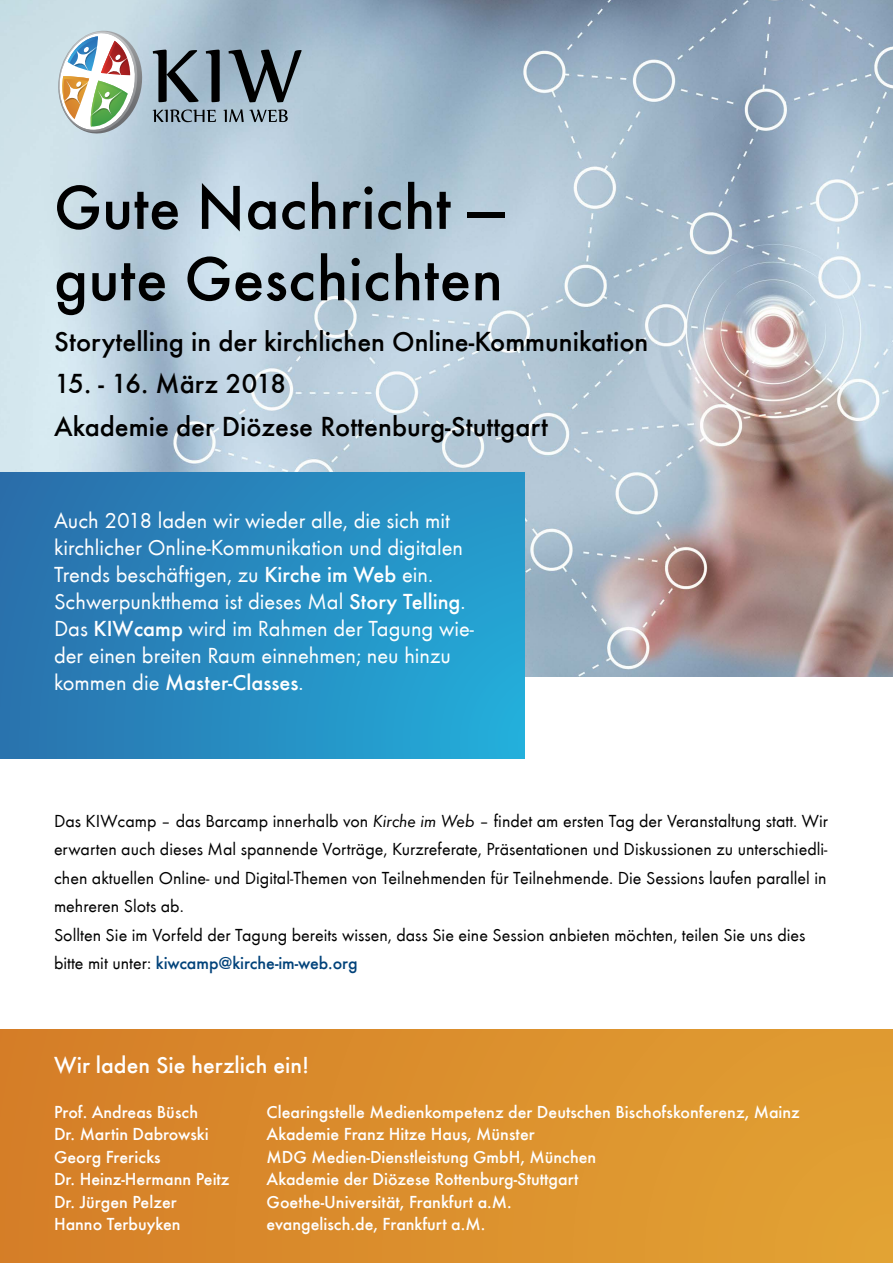
<style>
.page{position:relative;width:893px;height:1263px;background:#fff}
.page>*{position:absolute;margin:0;border:0;box-sizing:border-box;transform-origin:0 0}
.t1{font:500 64.5px/71.4px "Futura T";letter-spacing:.005em;color:#000}
.t2{font:500 28.5px/42.8px "Futura T";color:#000}
.t3{font:500 24px "Futura T";color:#fff}
.t4{font:22.5px/27px "Futura T Boo";color:#fff}
.t5{font:500 22.5px "Futura T";color:#fff}
.t6{font:18px/28.5px "Futura T Boo";color:#000}
.t7{font:500 18px "Futura T";color:#fff}
.t8{font:500 18px "Futura T";letter-spacing:-.005em;color:#00427a}
.s1{font-family:"Futura T";font-weight:500}
.s2{font-family:"Futura T Boo";font-weight:400}
.s3{font-family:"Futura T Boo Obl"}
.s4{font-family:"Futura T Boo";font-weight:400;color:#000}
</style>
<div class="page">
<img style="left:0;top:0;width:893px;height:676px">
<div style="left:0;top:472px;width:525px;height:286px;background:linear-gradient(to right,#2a71ac,#24a5d4)"></div>
<div style="left:0;top:1029px;width:893px;height:234px;background:linear-gradient(to right,#d57e27,#e1a133)"></div>
<svg style="left:153px;top:110px;width:63px;height:12px"></svg>
<svg style="left:224px;top:109px;width:64px;height:13px"></svg>
<svg style="left:153px;top:50px;width:46px;height:52px;background:#6a7882"></svg>
<svg style="left:206px;top:50px;width:14px;height:52px"></svg>
<svg style="left:229px;top:50px;width:73px;height:52px;background:#707f8a"></svg>
<svg style="left:54px;top:30px;width:92px;height:107px"></svg>
<h1 class="t1" style="left:54px;top:172px;width:452px">Gute Nachricht — gute Geschichten</h1>
<h2 class="t2" style="left:54px;top:320px;width:596px">Storytelling in der kirchlichen Online-Kommunikation</h2>
<h2 class="t2" style="left:54px;top:362px;width:495px">15. - 16. März 2018<br>Akademie der Diözese Rottenburg-Stuttgart</h2>
<p class="t4" style="left:54px;top:507px;width:421px">Auch 2018 laden wir wieder alle, die sich mit kirchlicher Online-Kommunikation und digitalen Trends beschäftigen, zu <span class="s1">Kirche im Web</span> ein.<br>Schwerpunktthema ist dieses Mal <span class="s1">Story Telling</span>.<br>Das <span class="s1">KIWcamp</span> wird im Rahmen der Tagung wie&shy;der einen breiten Raum einnehmen; neu hinzu</p>
<p class="t5" style="left:54px;top:669px;width:251px"><span class="s2">kommen die</span> Master-Classes<span class="s2">.</span></p>
<p class="t6" style="left:54px;top:807px;width:776px">Das KIWcamp – das Barcamp innerhalb von <span class="s3">Kirche im Web</span> – findet am ersten Tag der Veranstaltung statt. Wir erwarten auch dieses Mal spannende Vorträge, Kurzreferate, Präsentationen und Diskussionen zu unterschiedli&shy;chen aktuellen Online- und Digital-Themen von Teilnehmenden für Teilnehmende. Die Sessions laufen parallel in mehreren Slots ab.<br>Sollten Sie im Vorfeld der Tagung bereits wissen, dass Sie eine Session anbieten möchten, teilen Sie uns dies</p>
<p class="t8" style="left:54px;top:953px;width:305px"><span class="s4">bitte mit unter:</span> kiwcamp@kirche-im-web.org</p>
<h3 class="t3" style="left:54px;top:1050px;width:257px">Wir laden Sie herzlich ein!</h3>
<p class="t7" style="left:54px;top:1101px;width:146px">Prof. Andreas Büsch</p>
<p class="t7" style="left:267px;top:1101px;width:535px">Clearingstelle Medienkompetenz der Deutschen Bischofskonferenz, Mainz</p>
<p class="t7" style="left:54px;top:1123px;width:156px">Dr. Martin Dabrowski</p>
<p class="t7" style="left:267px;top:1123px;width:270px">Akademie Franz Hitze Haus, Münster</p>
<p class="t7" style="left:54px;top:1146px;width:108px">Georg Frericks</p>
<p class="t7" style="left:267px;top:1146px;width:331px">MDG Medien-Dienstleistung GmbH, München</p>
<p class="t7" style="left:54px;top:1168px;width:177px">Dr. Heinz-Hermann Peitz</p>
<p class="t7" style="left:267px;top:1168px;width:313px">Akademie der Diözese Rottenburg-Stuttgart</p>
<p class="t7" style="left:54px;top:1191px;width:124px">Dr. Jürgen Pelzer</p>
<p class="t7" style="left:267px;top:1191px;width:247px">Goethe-Universität, Frankfurt a.M.</p>
<p class="t7" style="left:54px;top:1213px;width:128px">Hanno Terbuyken</p>
<p class="t7" style="left:267px;top:1213px;width:220px">evangelisch.de, Frankfurt a.M.</p>
</div>
